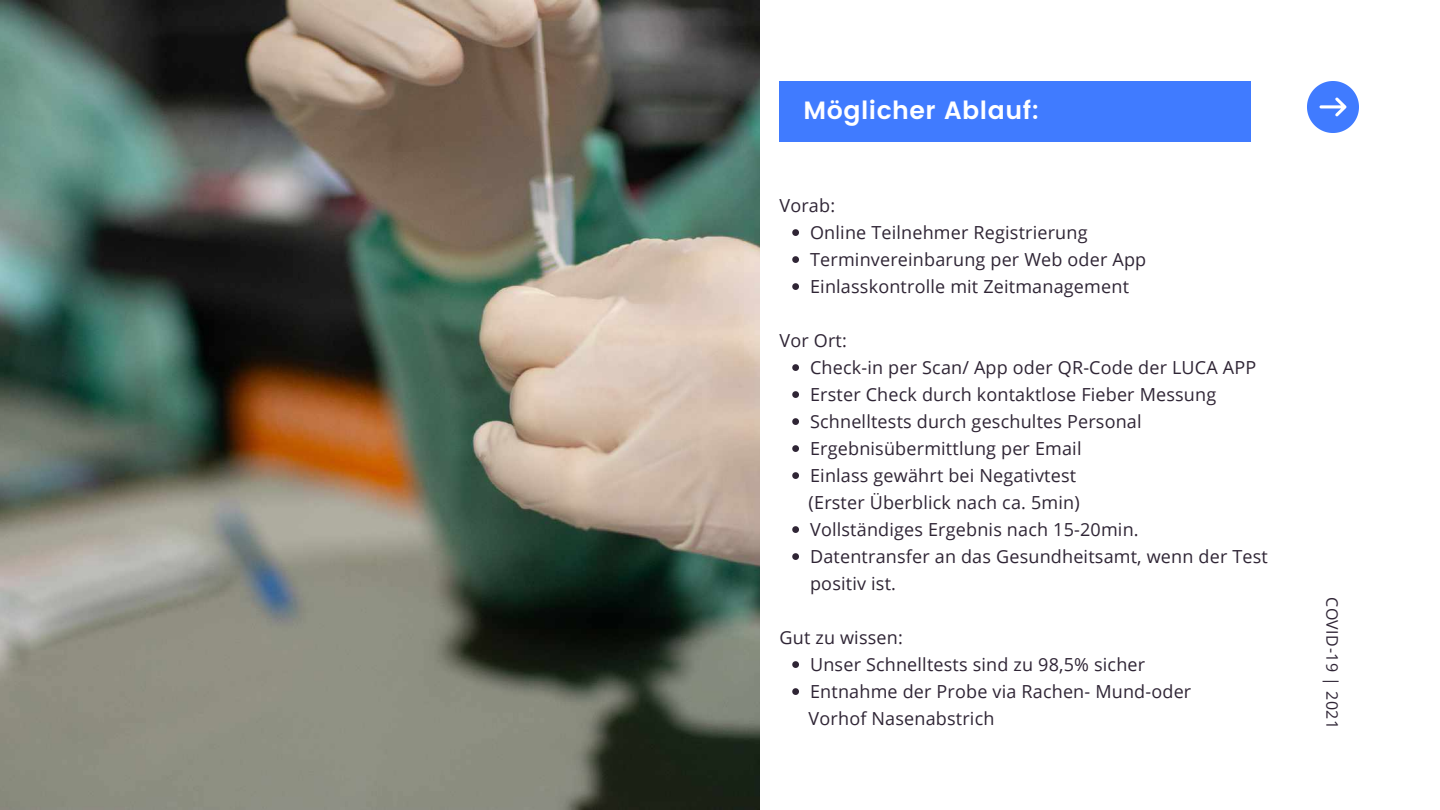
<style>
.page{position:relative;width:1440px;height:810px;background:#fff}
.page>*{position:absolute;margin:0;border:0;box-sizing:border-box;transform-origin:0 0}
.t1{font:600 25px "Poppins";letter-spacing:.02em;color:#fff}
.t2{font:18px/27px "Open Sans";letter-spacing:.01em;color:#2f2535}
.t3{font:16px "Open Sans";letter-spacing:.03em;color:#2f2535}
</style>
<div class="page">
<img style="left:0;top:0;width:760px;height:810px">
<svg style="left:1307px;top:81px;width:52px;height:52px"></svg>
<svg style="left:792px;top:229px;width:7px;height:7px"></svg>
<svg style="left:792px;top:256px;width:7px;height:7px"></svg>
<svg style="left:792px;top:283px;width:7px;height:7px"></svg>
<svg style="left:792px;top:364px;width:7px;height:7px"></svg>
<svg style="left:792px;top:391px;width:7px;height:7px"></svg>
<svg style="left:792px;top:418px;width:7px;height:7px"></svg>
<svg style="left:792px;top:445px;width:7px;height:7px"></svg>
<svg style="left:792px;top:472px;width:7px;height:7px"></svg>
<svg style="left:792px;top:526px;width:7px;height:7px"></svg>
<svg style="left:792px;top:553px;width:7px;height:7px"></svg>
<svg style="left:792px;top:661px;width:7px;height:7px"></svg>
<svg style="left:792px;top:688px;width:7px;height:7px"></svg>
<div style="left:780px;top:81px;width:471px;height:61px;background:#407bff"></div>
<h1 class="t1" style="left:804px;top:96px;width:237px">Möglicher Ablauf:</h1>
<p class="t2" style="left:780px;top:191px;width:57px">Vorab:</p>
<p class="t2" style="left:810px;top:218px;width:338px">Online Teilnehmer Registrierung<br>Terminvereinbarung per Web oder App<br>Einlasskontrolle mit Zeitmanagement</p>
<p class="t2" style="left:780px;top:326px;width:69px">Vor Ort:</p>
<p class="t2" style="left:810px;top:353px;width:448px">Check-in per Scan/ App oder QR-Code der LUCA APP Erster Check durch kontaktlose Fieber Messung Schnelltests durch geschultes Personal Ergebnisübermittlung per Email<br>Einlass gewährt bei Negativtest</p>
<p class="t2" style="left:810px;top:515px;width:459px">Vollständiges Ergebnis nach 15-20min.<br>Datentransfer an das Gesundheitsamt, wenn der Test positiv ist.</p>
<p class="t2" style="left:809px;top:488px;width:273px">(Erster Überblick nach ca. 5min)</p>
<p class="t2" style="left:780px;top:623px;width:125px">Gut zu wissen:</p>
<p class="t2" style="left:810px;top:650px;width:383px">Unser Schnelltests sind zu 98,5% sicher<br>Entnahme der Probe via Rachen- Mund-oder</p>
<p class="t2" style="left:809px;top:704px;width:187px">Vorhof Nasenabstrich</p>
<p class="t3" style="left:1344px;top:597px;width:134px;rotate:90deg">COVID-19 | 2021</p>
</div>
